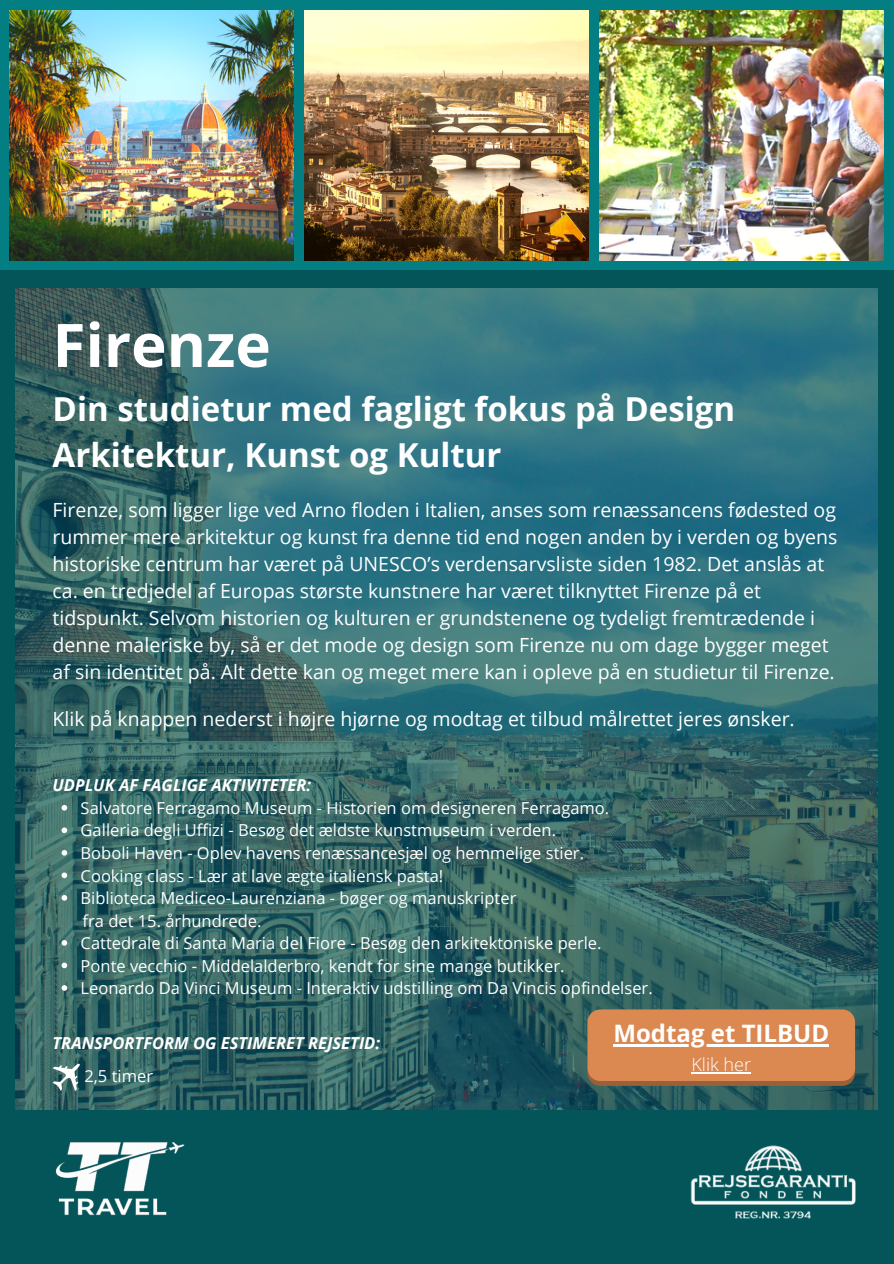
<style>
.page{position:relative;width:894px;height:1264px;background:#fff}
.page>*{position:absolute;margin:0;border:0;box-sizing:border-box;transform-origin:0 0}
.t1{font:700 60px "Open Sans";color:#fff}
.t2{font:700 33px/46.2px "Open Sans";color:#fff}
.t3{font:700 24px "Open Sans";color:#fff}
.t4{font:19.5px/27px "Open Sans";color:#fff}
.t5{font:300 18px "Open Sans";color:#fff}
.t6{font:16.5px/22.5px "Open Sans";color:#fff}
.t7{font:italic 700 16.5px "Open Sans";color:#fff}
</style>
<div class="page">
<div style="left:0;top:0;width:893px;height:1263px;background:#035559"></div>
<img style="left:15px;top:288px;width:862px;height:821px">
<svg style="left:0;top:0;width:893px;height:270px;background:#0d7f81"></svg>
<img style="left:10px;top:11px;width:283px;height:250px">
<img style="left:305px;top:11px;width:283px;height:250px">
<img style="left:599px;top:11px;width:284px;height:250px">
<svg style="left:62px;top:805px;width:5px;height:5px"></svg>
<svg style="left:62px;top:827px;width:5px;height:6px"></svg>
<svg style="left:62px;top:850px;width:5px;height:5px"></svg>
<svg style="left:62px;top:872px;width:5px;height:6px"></svg>
<svg style="left:62px;top:895px;width:5px;height:5px"></svg>
<svg style="left:62px;top:940px;width:5px;height:5px"></svg>
<svg style="left:62px;top:962px;width:5px;height:6px"></svg>
<svg style="left:62px;top:985px;width:5px;height:5px"></svg>
<svg style="left:53px;top:1062px;width:28px;height:28px"></svg>
<div style="left:587px;top:1014px;width:267px;height:71px;background:#996039;border-radius:13px"></div>
<div style="left:587px;top:1009px;width:267px;height:72px;background:#db8851;border-radius:13px"></div>
<hr style="left:613px;top:1044px;width:216px;height:2px;background:#fff">
<hr style="left:691px;top:1072px;width:59px;height:1px;background:#fff">
<img style="left:690px;top:1145px;width:165px;height:73px">
<img style="left:15px;top:1105px;width:213px;height:111px">
<h1 class="t1" style="left:53px;top:303px;width:220px">Firenze</h1>
<h2 class="t2" style="left:53px;top:385px;width:684px">Din studietur med fagligt fokus på Design<br>Arkitektur, Kunst og Kultur</h2>
<p class="t4" style="left:53px;top:495px;width:786px">Firenze, som ligger lige ved Arno floden i Italien, anses som renæssancens fødested og rummer mere arkitektur og kunst fra denne tid end nogen anden by i verden og byens historiske centrum har været på UNESCO’s verdensarvsliste siden 1982. Det anslås at ca. en tredjedel af Europas største kunstnere har været tilknyttet Firenze på et tidspunkt. Selvom historien og kulturen er grundstenene og tydeligt fremtrædende i denne maleriske by, så er det mode og design som Firenze nu om dage bygger meget af sin identitet på. Alt dette kan og meget mere kan i opleve på en studietur til Firenze.</p>
<p class="t4" style="left:53px;top:705px;width:743px">Klik på knappen nederst i højre hjørne og modtag et tilbud målrettet jeres ønsker.</p>
<p class="t7" style="left:53px;top:773px;width:260px">UDPLUK AF FAGLIGE AKTIVITETER:</p>
<p class="t6" style="left:81px;top:796px;width:573px">Salvatore Ferragamo Museum - Historien om designeren Ferragamo.<br>Galleria degli Uffizi - Besøg det ældste kunstmuseum i verden.<br>Boboli Haven - Oplev havens renæssancesjæl og hemmelige stier.<br>Cooking class - Lær at lave ægte italiensk pasta!<br>Biblioteca Mediceo-Laurenziana - bøger og manuskripter<br>fra det 15. århundrede.<br>Cattedrale di Santa Maria del Fiore - Besøg den arkitektoniske perle.<br>Ponte vecchio - Middelalderbro, kendt for sine mange butikker.<br>Leonardo Da Vinci Museum - Interaktiv udstilling om Da Vincis opfindelser.</p>
<p class="t7" style="left:53px;top:1031px;width:329px">TRANSPORTFORM OG ESTIMERET REJSETID:</p>
<p class="t6" style="left:84px;top:1064px;width:70px">2,5 timer</p>
<p class="t3" style="left:613px;top:1016px;width:217px">Modtag et TILBUD</p>
<p class="t5" style="left:691px;top:1052px;width:61px">Klik her</p>
</div>
